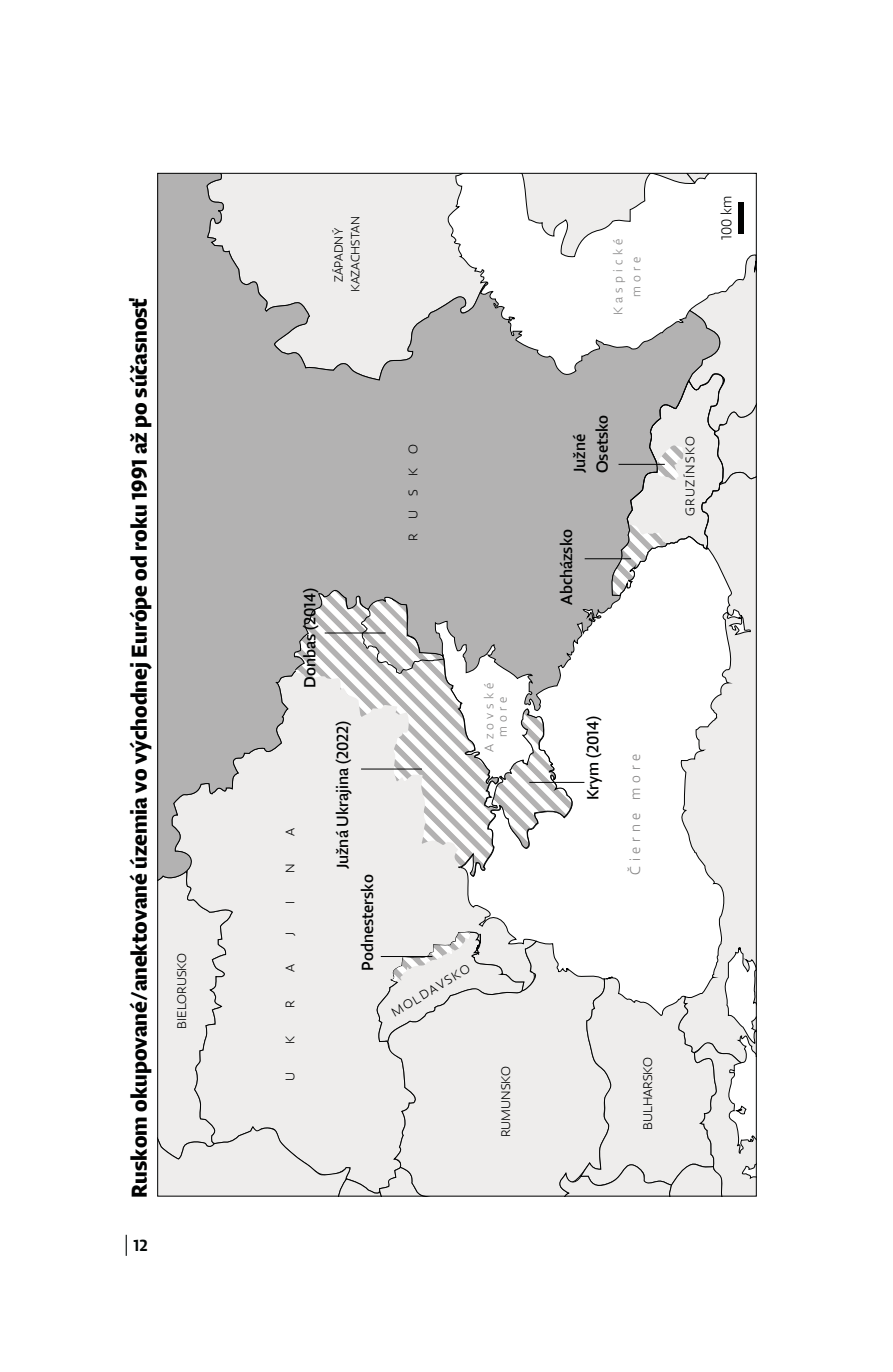
<style>
.page{position:relative;width:893px;height:1372px;background:#fff}
.page>*{position:absolute;margin:0;border:0;box-sizing:border-box;transform-origin:0 0}
.t1{font:23.85px "Lumin Sans Std Bld";color:#010202}
.t2{font:18px/22.7px "Lumin Sans Std";color:#010202}
.t3{font:500 18px "Lumin Sans Std";color:#040909}
.t4{font:300 15.97px "Lumin Sans Std";letter-spacing:.3em;color:#878686}
.t5{font:300 15.97px "Lumin Sans Std";color:#010202}
.t6{font:300 13.95px "Lumin Sans Std";color:#010202}
.t7{font:300 13.95px/13.5px "Lumin Sans Std";letter-spacing:.3em;color:#878686;text-align:center}
.t8{font:300 13.95px "Lumin Sans Std";letter-spacing:.1em;color:#010202}
.t9{font:300 13.28px/16.9px "Lumin Sans Std";color:#010202;text-align:center}
</style>
<div class="page">
<svg style="left:126px;top:1234px;width:1px;height:21px"></svg>
<svg style="left:159px;top:175px;width:549px;height:79px"></svg>
<div style="left:738px;top:202px;width:5px;height:31px;background:#010202"></div>
<svg style="left:158px;top:254px;width:598px;height:941px"></svg>
<h1 class="t1" style="left:130px;top:1197px;width:900px;rotate:-90deg">Ruskom okupované/anektované územia vo východnej Európe od roku 1991 až po súčasnosť</h1>
<p class="t3" style="left:134px;top:1233px;width:16px">12</p>
<p class="t9" style="left:331px;top:292px;width:77px;rotate:-90deg">ZÁPADNÝ<br>KAZACHSTAN</p>
<p class="t7" style="left:610px;top:315px;width:77px;line-height:18.2px;rotate:-90deg">Kaspické more</p>
<p class="t2" style="left:300px;top:687px;width:101px;rotate:-90deg">Donbas (2014)</p>
<p class="t6" style="left:285px;top:835px;width:10px;rotate:-90deg">A</p>
<p class="t6" style="left:285px;top:873px;width:11px;rotate:-90deg">N</p>
<p class="t2" style="left:333px;top:869px;width:150px;rotate:-90deg">Južná Ukrajina (2022)</p>
<p class="t6" style="left:408px;top:541px;width:98px;rotate:-90deg">RUSKO</p>
<p class="t2" style="left:358px;top:971px;width:98px;rotate:-90deg">Podnestersko</p>
<p class="t6" style="left:285px;top:904px;width:5px;rotate:-90deg">I</p>
<p class="t6" style="left:285px;top:936px;width:5px;rotate:-90deg">J</p>
<p class="t6" style="left:176px;top:1028px;width:77px;rotate:-90deg">BIELORUSKO</p>
<p class="t6" style="left:390px;top:1008px;width:91px;rotate:-31deg">MOLDAVSKO</p>
<p class="t6" style="left:285px;top:972px;width:10px;rotate:-90deg">A</p>
<p class="t6" style="left:285px;top:1007px;width:9px;rotate:-90deg">R</p>
<p class="t6" style="left:285px;top:1043px;width:9px;rotate:-90deg">K</p>
<p class="t6" style="left:285px;top:1080px;width:11px;rotate:-90deg">U</p>
<p class="t2" style="left:570px;top:473px;width:60px;rotate:-90deg">Južné<br>Osetsko</p>
<p class="t7" style="left:483px;top:751px;width:70px;rotate:-90deg">Azovské more</p>
<p class="t2" style="left:557px;top:605px;width:77px;rotate:-90deg">Abcházsko</p>
<p class="t2" style="left:583px;top:800px;width:85px;rotate:-90deg">Krym (2014)</p>
<p class="t4" style="left:629px;top:875px;width:122px;rotate:-90deg">Čierne more</p>
<p class="t6" style="left:500px;top:1137px;width:73px;rotate:-90deg">RUMUNSKO</p>
<p class="t6" style="left:642px;top:1129px;width:75px;rotate:-90deg">BULHARSKO</p>
<p class="t5" style="left:720px;top:240px;width:45px;rotate:-90deg">100 km</p>
<p class="t8" style="left:685px;top:516px;width:82px;rotate:-90deg">GRUZÍNSKO</p>
</div>
